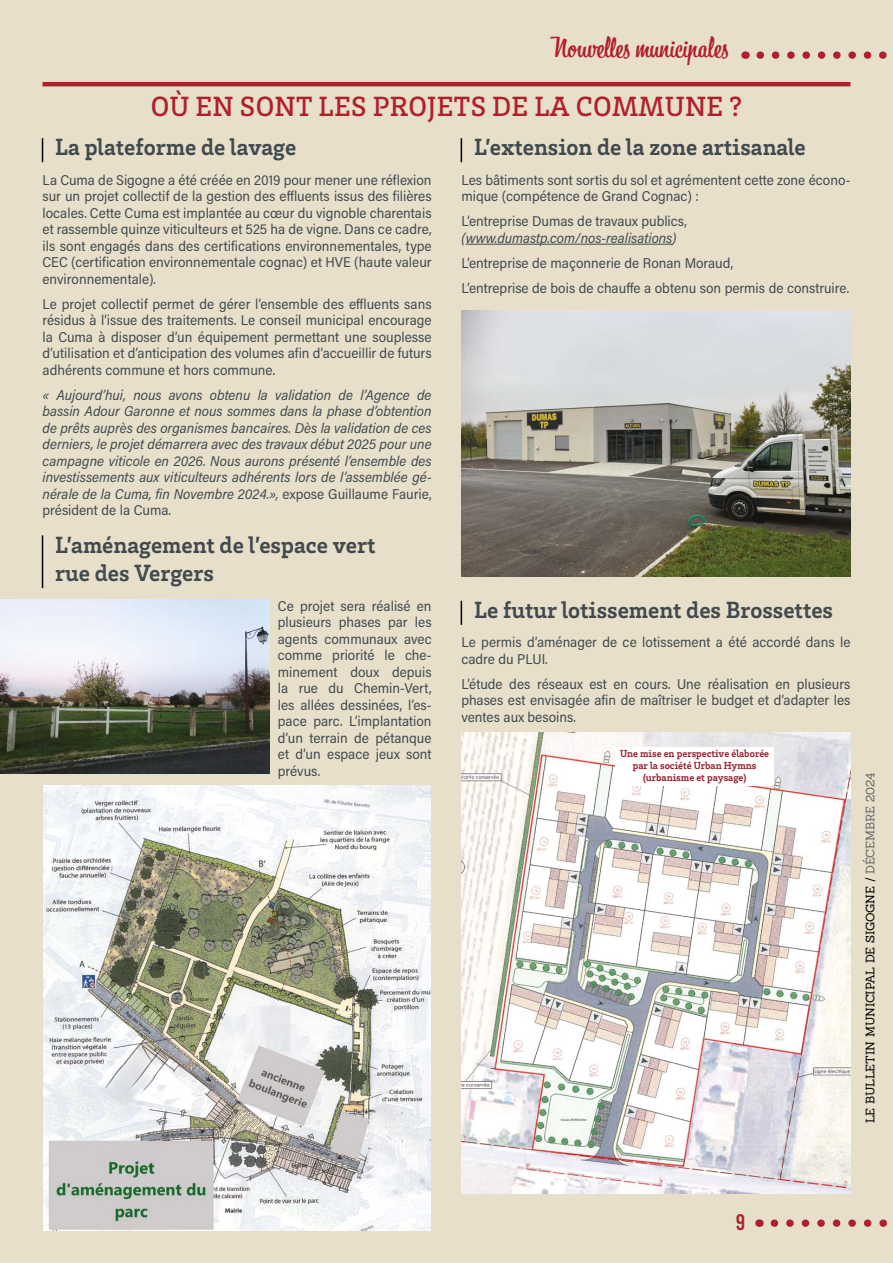
<style>
.page{position:relative;width:893px;height:1263px;background:#e8dfcb}
.page>*{position:absolute;margin:0;border:0;box-sizing:border-box;transform-origin:0 0}
.t1{font:500 28.5px "Brix Slab";letter-spacing:.015em;color:#b01f2c}
.t2{font:28.5px "Bistro Script";color:#b01f2c}
.t3{font:700 24px/28.8px "Brix Slab";color:#404a4d}
.t4{font:22.5px "Bebas Kai";color:#b01f2c}
.t5{font:14.25px/16.5px "Acumin Pro Semi Cond";color:#404a4d;text-align:justify}
.t6{font:italic 14.25px/16.5px "Acumin Pro Semi Cond";color:#404a4d;text-align:justify}
.t7{font:12px "Sanchez";letter-spacing:-.015em;color:#000}
.t8{font:700 10.5px/12px "Brix Slab";color:#96202d;text-align:center}
.s1{font-style:normal}
.s2{color:#666665}
</style>
<div class="page">
<svg style="left:774px;top:1219px;width:113px;height:8px"></svg>
<svg style="left:760px;top:51px;width:127px;height:8px"></svg>
<svg style="left:42px;top:138px;width:1px;height:24px"></svg>
<hr style="left:42px;top:535px;width:1px;height:53px;background:#000">
<svg style="left:461px;top:138px;width:1px;height:24px"></svg>
<hr style="left:466px;top:244px;width:206px;height:1px;background:#404a4d">
<svg style="left:461px;top:601px;width:1px;height:24px"></svg>
<hr style="left:43px;top:82px;width:807px;height:4px;background:#b01f2c">
<img style="left:461px;top:310px;width:389px;height:266px">
<img style="left:461px;top:733px;width:389px;height:460px">
<img style="left:44px;top:786px;width:386px;height:444px">
<div style="left:615px;top:747px;width:159px;height:39px;background:#fff"></div>
<img style="left:0;top:599px;width:269px;height:174px">
<h1 class="t2" style="left:550px;top:30px;width:180px">Nouvelles municipales</h1>
<h1 class="t1" style="left:151px;top:88px;width:593px">OÙ EN SONT LES PROJETS DE LA COMMUNE ?</h1>
<h2 class="t3" style="left:55px;top:132px;width:243px">La plateforme de lavage</h2>
<p class="t5" style="left:43px;top:171px;width:391px">La Cuma de Sigogne a été créée en 2019 pour mener une réflexion sur un projet collectif de la gestion des effluents issus des filières locales. Cette Cuma est implantée au cœur du vignoble charentais et rassemble quinze viticulteurs et 525 ha de vigne. Dans ce cadre, ils sont engagés dans des certifications environnementales, type CEC (certification environnementale cognac) et HVE (haute valeur environnementale).</p>
<p class="t5" style="left:43px;top:295px;width:391px">Le projet collectif permet de gérer l’ensemble des effluents sans résidus à l’issue des traitements. Le conseil municipal encourage la Cuma à disposer d’un équipement permettant une souplesse d’utilisation et d’anticipation des volumes afin d’accueillir de futurs adhérents commune et hors commune.</p>
<p class="t6" style="left:43px;top:386px;width:391px">« Aujourd’hui, nous avons obtenu la validation de l’Agence de bassin Adour Garonne et nous sommes dans la phase d’obtention de prêts auprès des organismes bancaires. Dès la validation de ces derniers, le projet démarrera avec des travaux début 2025 pour une campagne viticole en 2026. Nous aurons présenté l’ensemble des investissements aux viticulteurs adhérents lors de l’assemblée gé&shy;nérale de la Cuma, fin Novembre 2024.», <span class="s1">expose Guillaume Faurie, président de la Cuma.</span></p>
<h2 class="t3" style="left:55px;top:529px;width:322px">L’aménagement de l’espace vert rue des Vergers</h2>
<p class="t5" style="left:278px;top:597px;width:155px">Ce projet sera réalisé en plusieurs phases par les agents communaux avec comme priorité le che&shy;minement doux depuis la rue du Chemin-Vert, les allées dessinées, l’es&shy;pace parc. L’implantation d’un terrain de pétanque et d’un espace jeux sont prévus.</p>
<h2 class="t3" style="left:474px;top:132px;width:333px">L’extension de la zone artisanale</h2>
<p class="t5" style="left:461px;top:171px;width:391px">Les bâtiments sont sortis du sol et agrémentent cette zone écono&shy;mique (compétence de Grand Cognac) :</p>
<p class="t5" style="left:461px;top:212px;width:227px">L’entreprise Dumas de travaux publics,</p>
<p class="t6" style="left:461px;top:229px;width:217px">(www.dumastp.com/nos-realisations)</p>
<p class="t5" style="left:461px;top:250px;width:389px;line-height:25px">L’entreprise de maçonnerie de Ronan Moraud,<br>L’entreprise de bois de chauffe a obtenu son permis de construire.</p>
<h2 class="t3" style="left:474px;top:594px;width:360px">Le futur lotissement des Brossettes</h2>
<p class="t5" style="left:461px;top:633px;width:391px">Le permis d’aménager de ce lotissement a été accordé dans le cadre du PLUI.</p>
<p class="t5" style="left:461px;top:675px;width:391px">L’étude des réseaux est en cours. Une réalisation en plusieurs phases est envisagée afin de maîtriser le budget et d’adapter les ventes aux besoins.</p>
<p class="t8" style="left:620px;top:747px;width:151px">Une mise en perspective élaborée par la société Urban Hymns (urbanisme et paysage)</p>
<p class="t7" style="left:862px;top:1123px;width:352px;rotate:-90deg">LE BULLETIN MUNICIPAL DE SIGOGNE / <span class="s2">DÉCEMBRE 2024</span></p>
<h3 class="t4" style="left:736px;top:1210px;width:11px">9</h3>
</div>
